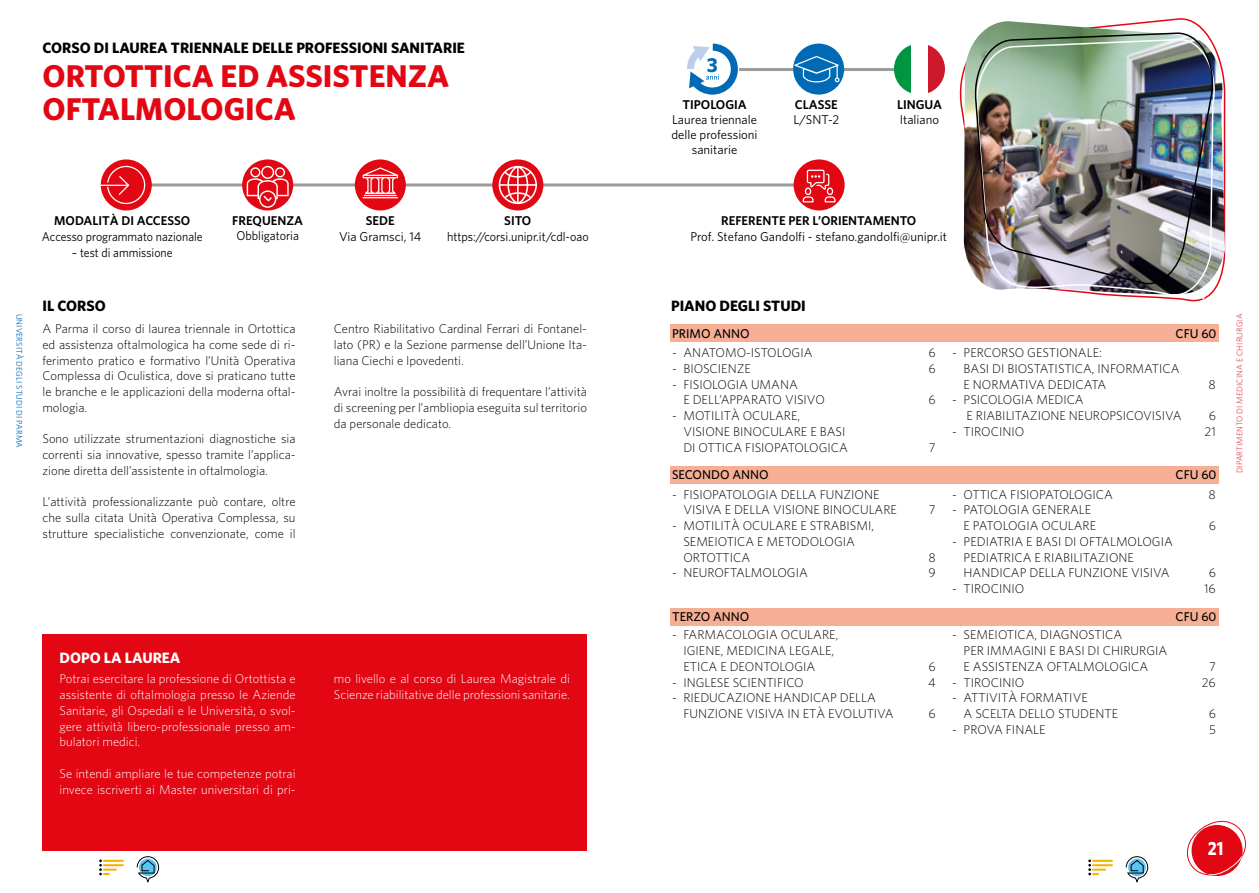
<style>
.page{position:relative;width:1259px;height:893px;background:#fff}
.page>*{position:absolute;margin:0;border:0;box-sizing:border-box;transform-origin:0 0}
.t1{font:700 31.5px/33px "Whitney";color:#e30613}
.t2{font:700 20.25px "Whitney";color:#006ab4}
.t3{font:700 19.2px "Whitney";color:#fff;scale:.85 1}
.t4{font:700 15px "Whitney";color:#000}
.t5{font:700 15px "Whitney";color:#fff}
.testo{font:300 12.75px/15.8px "Whitney";color:#000;text-align:justify}
.tabella_2_colonne{font:300 12.75px/15.8px "Whitney";color:#000}
.testo-2{font:300 12.75px/15.8px "Whitney";color:#fff}
.testo-3{font:12.75px/15px "Whitney";color:#000;text-align:center}
.t6{font:600 12.75px "Whitney";color:#000}
.t7{font:500 12.75px "Whitney";color:#000}
.testo-4{font:12.75px "Whitney";color:#000;scale:.93 1}
.testo-5{font:12.75px "Whitney";color:#000;scale:.95 1}
.t8{font:300 8.25px "Whitney";letter-spacing:.01em;color:#e30613}
.t9{font:8.25px "Whitney";letter-spacing:.01em;color:#006ab4}
</style>
<div class="page">
<div style="left:670px;top:608px;width:548px;height:17px;background:#f6af95"></div>
<div style="left:670px;top:467px;width:548px;height:17px;background:#f6af95"></div>
<div style="left:670px;top:325px;width:548px;height:17px;background:#f6af95"></div>
<img style="left:983px;top:21px;width:243px;height:262px">
<hr style="left:739px;top:68px;width:168px;height:3px;background:#000">
<div style="left:43px;top:634px;width:544px;height:216px;background:#e30613"></div>
<hr style="left:133px;top:183px;width:671px;height:3px;background:#000">
<div style="left:101px;top:159px;width:51px;height:51px;background:#e30613;border-radius:50%"></div>
<hr style="left:98px;top:185px;width:30px;height:1px;background:#fff">
<svg style="left:106px;top:165px;width:40px;height:40px"></svg>
<svg style="left:355px;top:159px;width:51px;height:51px"></svg>
<hr style="left:364px;top:195px;width:33px;height:1px;background:#fff">
<hr style="left:362px;top:197px;width:36px;height:1px;background:#fff">
<svg style="left:362px;top:167px;width:36px;height:27px"></svg>
<div style="left:492px;top:159px;width:51px;height:51px;background:#e30613;border-radius:50%"></div>
<svg style="left:499px;top:166px;width:38px;height:38px"></svg>
<div style="left:793px;top:159px;width:51px;height:51px;background:#e30613;border-radius:50%"></div>
<svg style="left:802px;top:169px;width:34px;height:34px"></svg>
<svg style="left:242px;top:159px;width:51px;height:51px"></svg>
<svg style="left:247px;top:166px;width:42px;height:42px"></svg>
<div style="left:793px;top:44px;width:51px;height:51px;background:#006ab4;border-radius:50%"></div>
<svg style="left:794px;top:56px;width:45px;height:26px"></svg>
<svg style="left:894px;top:45px;width:17px;height:48px"></svg>
<svg style="left:928px;top:45px;width:17px;height:48px"></svg>
<img style="left:959px;top:32px;width:260px;height:269px">
<img style="left:972px;top:31px;width:245px;height:257px">
<svg style="left:687px;top:44px;width:51px;height:51px"></svg>
<svg style="left:1187px;top:820px;width:59px;height:56px"></svg>
<svg style="left:99px;top:859px;width:24px;height:16px"></svg>
<svg style="left:137px;top:856px;width:22px;height:27px"></svg>
<svg style="left:1088px;top:859px;width:24px;height:16px"></svg>
<svg style="left:1125px;top:856px;width:23px;height:27px"></svg>
<p class="t4" style="left:43px;top:39px;width:424px">CORSO DI LAUREA TRIENNALE DELLE PROFESSIONI SANITARIE</p>
<p class="t1" style="left:43px;top:58px;width:408px">ORTOTTICA ED ASSISTENZA<br>OFTALMOLOGICA</p>
<p class="t2" style="left:707px;top:53px;width:13px">3</p>
<p class="t6" style="left:682px;top:97px;width:66px">TIPOLOGIA</p>
<p class="testo-3" style="left:671px;top:112px;width:88px">Laurea triennale delle professioni sanitarie</p>
<p class="t6" style="left:795px;top:97px;width:44px">CLASSE</p>
<p class="testo-3" style="left:793px;top:112px;width:47px">L/SNT-2</p>
<p class="t6" style="left:897px;top:97px;width:46px">LINGUA</p>
<p class="testo-3" style="left:899px;top:112px;width:41px">Italiano</p>
<p class="t9" style="left:24px;top:314px;width:136px;rotate:90deg">UNIVERSITÀ DEGLI STUDI DI PARMA</p>
<p class="t6" style="left:54px;top:213px;width:138px">MODALITÀ DI ACCESSO</p>
<p class="testo-4" style="left:42px;top:229px;width:174px">Accesso programmato nazionale</p>
<p class="testo-4" style="left:72px;top:245px;width:110px">– test di ammissione</p>
<p class="t6" style="left:232px;top:213px;width:72px">FREQUENZA</p>
<p class="testo-5" style="left:236px;top:228px;width:67px">Obbligatoria</p>
<p class="t6" style="left:366px;top:213px;width:30px">SEDE</p>
<p class="testo-3" style="left:339px;top:229px;width:84px">Via Gramsci, 14</p>
<p class="t6" style="left:504px;top:213px;width:29px">SITO</p>
<p class="testo-5" style="left:447px;top:229px;width:151px">https://corsi.unipr.it/cdl-oao</p>
<p class="t6" style="left:721px;top:213px;width:197px">REFERENTE PER L’ORIENTAMENTO</p>
<p class="testo-3" style="left:690px;top:229px;width:258px">Prof. Stefano Gandolfi - stefano.gandolfi@unipr.it</p>
<p class="t4" style="left:43px;top:296px;width:65px">IL CORSO</p>
<p class="t4" style="left:671px;top:296px;width:136px">PIANO DEGLI STUDI</p>
<p class="testo" style="left:42px;top:321px;width:255px">A Parma il corso di laurea triennale in Ortottica ed assistenza oftalmologica ha come sede di ri&shy;ferimento pratico e formativo l’Unità Operativa Complessa di Oculistica, dove si praticano tutte le branche e le applicazioni della moderna oftal&shy;mologia.</p>
<p class="testo" style="left:42px;top:431px;width:255px">Sono utilizzate strumentazioni diagnostiche sia correnti sia innovative, spesso tramite l’applica&shy;zione diretta dell’assistente in oftalmologia.</p>
<p class="testo" style="left:42px;top:494px;width:255px">L’attività professionalizzante può contare, oltre che sulla citata Unità Operativa Complessa, su strutture specialistiche convenzionate, come il</p>
<p class="testo" style="left:334px;top:321px;width:255px">Centro Riabilitativo Cardinal Ferrari di Fontanel&shy;lato (PR) e la Sezione parmense dell’Unione Ita&shy;liana Ciechi e Ipovedenti.</p>
<p class="testo" style="left:334px;top:384px;width:255px">Avrai inoltre la possibilità di frequentare l’attività di screening per l’ambliopia eseguita sul territorio da personale dedicato.</p>
<p class="t5" style="left:60px;top:648px;width:122px">DOPO LA LAUREA</p>
<p class="testo-2" style="left:60px;top:671px;width:238px;text-align:justify">Potrai esercitare la professione di Ortottista e assistente di oftalmologia presso le Aziende Sanitarie, gli Ospedali e le Università, o svol&shy;gere attività libero-professionale presso am&shy;bulatori medici.</p>
<p class="testo-2" style="left:60px;top:765px;width:237px">Se intendi ampliare le tue competenze potrai invece iscriverti ai Master universitari di pri-</p>
<p class="testo-2" style="left:334px;top:671px;width:237px">mo livello e al corso di Laurea Magistrale di<br>Scienze riabilitative delle professioni sanitarie.</p>
<p class="t7" style="left:672px;top:326px;width:79px">PRIMO ANNO</p>
<p class="t7" style="left:1175px;top:326px;width:43px">CFU 60</p>
<p class="tabella_2_colonne" style="left:672px;top:345px;width:142px">- ANATOMO-ISTOLOGIA</p>
<p class="tabella_2_colonne" style="left:928px;top:345px;width:9px">6</p>
<p class="tabella_2_colonne" style="left:672px;top:360px;width:80px">- BIOSCIENZE</p>
<p class="tabella_2_colonne" style="left:928px;top:360px;width:9px">6</p>
<p class="tabella_2_colonne" style="left:683px;top:376px;width:143px;text-indent:-11px">- FISIOLOGIA UMANA<br>E DELL’APPARATO VISIVO</p>
<p class="tabella_2_colonne" style="left:963px;top:345px;width:217px;text-indent:-11px">- PERCORSO GESTIONALE:<br>BASI DI BIOSTATISTICA, INFORMATICA<br>E NORMATIVA DEDICATA</p>
<p class="tabella_2_colonne" style="left:1208px;top:376px;width:9px">8</p>
<p class="tabella_2_colonne" style="left:966px;top:392px;width:216px;text-indent:-14px">- PSICOLOGIA MEDICA<br>E RIABILITAZIONE NEUROPSICOVISIVA</p>
<p class="tabella_2_colonne" style="left:928px;top:392px;width:9px">6</p>
<p class="tabella_2_colonne" style="left:683px;top:408px;width:166px;text-indent:-11px">- MOTILITÀ OCULARE,<br>VISIONE BINOCULARE E BASI<br>DI OTTICA FISIOPATOLOGICA</p>
<p class="tabella_2_colonne" style="left:1208px;top:408px;width:9px">6</p>
<p class="tabella_2_colonne" style="left:952px;top:423px;width:73px">- TIROCINIO</p>
<p class="tabella_2_colonne" style="left:1204px;top:423px;width:13px">21</p>
<p class="tabella_2_colonne" style="left:929px;top:439px;width:8px">7</p>
<p class="t7" style="left:672px;top:467px;width:98px">SECONDO ANNO</p>
<p class="t7" style="left:1175px;top:467px;width:43px">CFU 60</p>
<p class="testo" style="left:683px;top:486px;width:215px;text-indent:-11px">- FISIOPATOLOGIA DELLA FUNZIONE<br>VISIVA E DELLA VISIONE BINOCULARE</p>
<p class="testo" style="left:952px;top:486px;width:162px">- OTTICA FISIOPATOLOGICA</p>
<p class="testo" style="left:1208px;top:486px;width:9px">8</p>
<p class="testo" style="left:963px;top:502px;width:134px;text-indent:-11px">- PATOLOGIA GENERALE<br>E PATOLOGIA OCULARE</p>
<p class="testo" style="left:929px;top:502px;width:8px">7</p>
<p class="testo" style="left:683px;top:518px;width:192px;text-align:left;text-indent:-11px">- MOTILITÀ OCULARE E STRABISMI,<br>SEMEIOTICA E METODOLOGIA<br>ORTOTTICA</p>
<p class="testo" style="left:1208px;top:518px;width:9px">6</p>
<p class="testo" style="left:963px;top:533px;width:211px;text-align:left;text-indent:-11px">- PEDIATRIA E BASI DI OFTALMOLOGIA<br>PEDIATRICA E RIABILITAZIONE<br>HANDICAP DELLA FUNZIONE VISIVA</p>
<p class="testo" style="left:928px;top:549px;width:9px">8</p>
<p class="testo" style="left:672px;top:565px;width:137px">- NEUROFTALMOLOGIA</p>
<p class="testo" style="left:928px;top:565px;width:9px">9</p>
<p class="testo" style="left:1208px;top:565px;width:9px">6</p>
<p class="testo" style="left:952px;top:581px;width:73px">- TIROCINIO</p>
<p class="testo" style="left:1204px;top:581px;width:13px">16</p>
<p class="t7" style="left:672px;top:608px;width:79px">TERZO ANNO</p>
<p class="t7" style="left:1175px;top:608px;width:43px">CFU 60</p>
<p class="tabella_2_colonne" style="left:683px;top:627px;width:156px;text-indent:-11px">- FARMACOLOGIA OCULARE,<br>IGIENE, MEDICINA LEGALE,<br>ETICA E DEONTOLOGIA</p>
<p class="tabella_2_colonne" style="left:963px;top:627px;width:205px;text-indent:-11px">- SEMEIOTICA, DIAGNOSTICA<br>PER IMMAGINI E BASI DI CHIRURGIA<br>E ASSISTENZA OFTALMOLOGICA</p>
<p class="tabella_2_colonne" style="left:928px;top:658px;width:9px">6</p>
<p class="tabella_2_colonne" style="left:1209px;top:658px;width:8px">7</p>
<p class="tabella_2_colonne" style="left:672px;top:674px;width:133px">- INGLESE SCIENTIFICO</p>
<p class="tabella_2_colonne" style="left:928px;top:674px;width:9px">4</p>
<p class="tabella_2_colonne" style="left:683px;top:690px;width:212px;text-indent:-11px">- RIEDUCAZIONE HANDICAP DELLA<br>FUNZIONE VISIVA IN ETÀ EVOLUTIVA</p>
<p class="tabella_2_colonne" style="left:928px;top:706px;width:9px">6</p>
<p class="tabella_2_colonne" style="left:952px;top:674px;width:73px">- TIROCINIO</p>
<p class="tabella_2_colonne" style="left:1202px;top:674px;width:15px">26</p>
<p class="tabella_2_colonne" style="left:963px;top:690px;width:156px;text-indent:-11px">- ATTIVITÀ FORMATIVE<br>A SCELTA DELLO STUDENTE</p>
<p class="tabella_2_colonne" style="left:1208px;top:706px;width:9px">6</p>
<p class="tabella_2_colonne" style="left:952px;top:721px;width:95px">- PROVA FINALE</p>
<p class="tabella_2_colonne" style="left:1209px;top:721px;width:8px">5</p>
<p class="t8" style="left:1235px;top:473px;width:161px;rotate:-90deg">DIPARTIMENTO DI MEDICINA E CHIRURGIA</p>
<h3 class="t3" style="left:1208px;top:837px;width:20px">21</h3>
</div>
